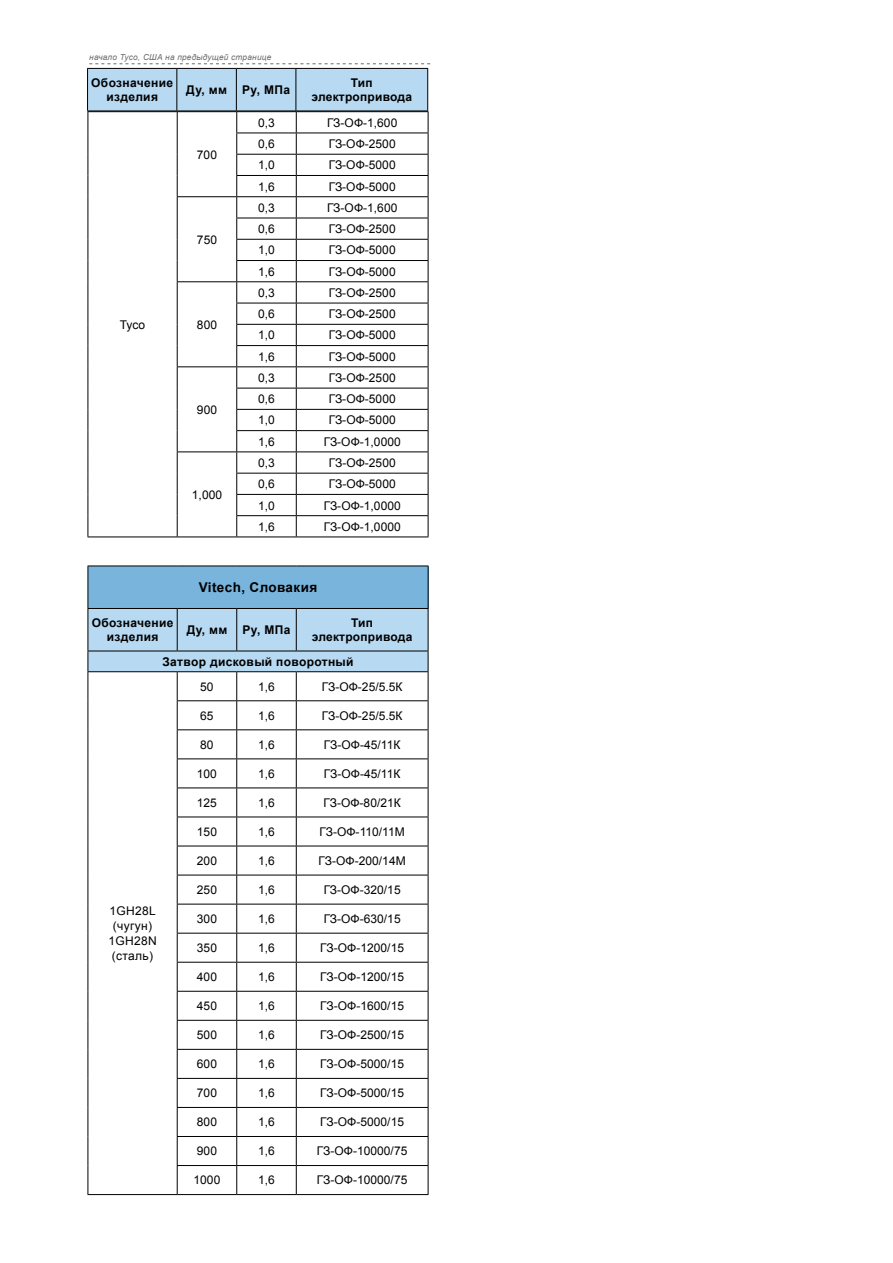
<style>
.page{position:relative;width:893px;height:1263px;background:#fff}
.page>*{position:absolute;margin:0;border:0;box-sizing:border-box;transform-origin:0 0}
.t1{font:700 13.5px "Arial";letter-spacing:.03em;color:#000}
.t2{font:12px "Arial";letter-spacing:.005em;color:#000}
.t3{font:700 12px/14.4px "Arial";letter-spacing:.03em;color:#000;text-align:center}
.t4{font:12px/15px "Arial";letter-spacing:.03em;color:#000;text-align:center}
.t5{font:italic 8.25px "Arial";letter-spacing:.03em;color:#6c6a67}
</style>
<div class="page">
<hr style="left:88px;top:537px;width:89px;height:1px;background:#000">
<hr style="left:177px;top:537px;width:60px;height:1px;background:#000">
<hr style="left:237px;top:537px;width:59px;height:1px;background:#000">
<hr style="left:296px;top:537px;width:132px;height:1px;background:#000">
<div style="left:88px;top:566px;width:340px;height:42px;background:#78b4db"></div>
<hr style="left:88px;top:566px;width:89px;height:1px;background:#000">
<hr style="left:88px;top:566px;width:1px;height:42px;background:#000">
<hr style="left:177px;top:566px;width:60px;height:1px;background:#000">
<hr style="left:237px;top:566px;width:59px;height:1px;background:#000">
<hr style="left:296px;top:566px;width:132px;height:1px;background:#000">
<hr style="left:428px;top:566px;width:1px;height:42px;background:#000">
<svg style="left:88px;top:608px;width:341px;height:586px"></svg>
<hr style="left:88px;top:1194px;width:89px;height:1px;background:#000">
<hr style="left:177px;top:1194px;width:60px;height:1px;background:#000">
<hr style="left:237px;top:1194px;width:59px;height:1px;background:#000">
<hr style="left:296px;top:1194px;width:132px;height:1px;background:#000">
<hr style="left:87px;top:68px;width:90px;height:1px;background:#000">
<hr style="left:87px;top:69px;width:1px;height:42px;background:#000">
<hr style="left:87px;top:111px;width:90px;height:1px;background:#000">
<svg style="left:88px;top:63px;width:342px;height:474px"></svg>
<p class="t5" style="left:89px;top:52px;width:184px">начало Tyco, США на предыдущей странице</p>
<p class="t3" style="left:91px;top:76px;width:83px">Обозначение изделия</p>
<p class="t3" style="left:186px;top:83px;width:42px">Ду, мм</p>
<p class="t3" style="left:242px;top:83px;width:49px">Ру, МПа</p>
<p class="t3" style="left:312px;top:76px;width:102px">Тип электропривода</p>
<p class="t2" style="left:120px;top:316px;width:27px">Tyco</p>
<p class="t2" style="left:197px;top:146px;width:22px">700</p>
<p class="t2" style="left:197px;top:231px;width:22px">750</p>
<p class="t2" style="left:197px;top:316px;width:22px">800</p>
<p class="t2" style="left:197px;top:401px;width:22px">900</p>
<p class="t2" style="left:192px;top:486px;width:32px">1,000</p>
<p class="t2" style="left:258px;top:114px;width:18px">0,3</p>
<p class="t2" style="left:327px;top:114px;width:72px">ГЗ-ОФ-1,600</p>
<p class="t2" style="left:258px;top:135px;width:18px">0,6</p>
<p class="t2" style="left:329px;top:135px;width:68px">ГЗ-ОФ-2500</p>
<p class="t2" style="left:258px;top:157px;width:18px">1,0</p>
<p class="t2" style="left:329px;top:157px;width:68px">ГЗ-ОФ-5000</p>
<p class="t2" style="left:258px;top:178px;width:18px">1,6</p>
<p class="t2" style="left:329px;top:178px;width:68px">ГЗ-ОФ-5000</p>
<p class="t2" style="left:258px;top:199px;width:18px">0,3</p>
<p class="t2" style="left:327px;top:199px;width:72px">ГЗ-ОФ-1,600</p>
<p class="t2" style="left:258px;top:221px;width:18px">0,6</p>
<p class="t2" style="left:329px;top:221px;width:68px">ГЗ-ОФ-2500</p>
<p class="t2" style="left:258px;top:242px;width:18px">1,0</p>
<p class="t2" style="left:329px;top:242px;width:68px">ГЗ-ОФ-5000</p>
<p class="t2" style="left:258px;top:263px;width:18px">1,6</p>
<p class="t2" style="left:329px;top:263px;width:68px">ГЗ-ОФ-5000</p>
<p class="t2" style="left:258px;top:284px;width:18px">0,3</p>
<p class="t2" style="left:329px;top:284px;width:68px">ГЗ-ОФ-2500</p>
<p class="t2" style="left:258px;top:306px;width:18px">0,6</p>
<p class="t2" style="left:329px;top:306px;width:68px">ГЗ-ОФ-2500</p>
<p class="t2" style="left:258px;top:327px;width:18px">1,0</p>
<p class="t2" style="left:329px;top:327px;width:68px">ГЗ-ОФ-5000</p>
<p class="t2" style="left:258px;top:348px;width:18px">1,6</p>
<p class="t2" style="left:329px;top:348px;width:68px">ГЗ-ОФ-5000</p>
<p class="t2" style="left:258px;top:369px;width:18px">0,3</p>
<p class="t2" style="left:329px;top:369px;width:68px">ГЗ-ОФ-2500</p>
<p class="t2" style="left:258px;top:391px;width:18px">0,6</p>
<p class="t2" style="left:329px;top:391px;width:68px">ГЗ-ОФ-5000</p>
<p class="t2" style="left:258px;top:412px;width:18px">1,0</p>
<p class="t2" style="left:329px;top:412px;width:68px">ГЗ-ОФ-5000</p>
<p class="t2" style="left:258px;top:433px;width:18px">1,6</p>
<p class="t2" style="left:324px;top:433px;width:79px">ГЗ-ОФ-1,0000</p>
<p class="t2" style="left:258px;top:454px;width:18px">0,3</p>
<p class="t2" style="left:329px;top:454px;width:68px">ГЗ-ОФ-2500</p>
<p class="t2" style="left:258px;top:476px;width:18px">0,6</p>
<p class="t2" style="left:329px;top:476px;width:68px">ГЗ-ОФ-5000</p>
<p class="t2" style="left:258px;top:497px;width:18px">1,0</p>
<p class="t2" style="left:324px;top:497px;width:79px">ГЗ-ОФ-1,0000</p>
<p class="t2" style="left:258px;top:518px;width:18px">1,6</p>
<p class="t2" style="left:324px;top:518px;width:79px">ГЗ-ОФ-1,0000</p>
<p class="t1" style="left:199px;top:578px;width:120px">Vitech, Словакия</p>
<p class="t3" style="left:92px;top:616px;width:83px">Обозначение изделия</p>
<p class="t3" style="left:187px;top:623px;width:42px">Ду, мм</p>
<p class="t3" style="left:243px;top:623px;width:49px">Ру, МПа</p>
<p class="t3" style="left:312px;top:616px;width:102px">Тип электропривода</p>
<p class="t3" style="left:162px;top:654px;width:193px">Затвор дисковый поворотный</p>
<p class="t4" style="left:108px;top:903px;width:50px">1GH28L (чугун)<br>1GH28N (сталь)</p>
<p class="t2" style="left:200px;top:678px;width:15px">50</p>
<p class="t2" style="left:258px;top:678px;width:18px">1,6</p>
<p class="t2" style="left:322px;top:678px;width:82px">ГЗ-ОФ-25/5.5К</p>
<p class="t2" style="left:200px;top:707px;width:15px">65</p>
<p class="t2" style="left:258px;top:707px;width:18px">1,6</p>
<p class="t2" style="left:322px;top:707px;width:82px">ГЗ-ОФ-25/5.5К</p>
<p class="t2" style="left:200px;top:736px;width:15px">80</p>
<p class="t2" style="left:258px;top:736px;width:18px">1,6</p>
<p class="t2" style="left:324px;top:736px;width:78px">ГЗ-ОФ-45/11К</p>
<p class="t2" style="left:197px;top:765px;width:22px">100</p>
<p class="t2" style="left:258px;top:765px;width:18px">1,6</p>
<p class="t2" style="left:324px;top:765px;width:78px">ГЗ-ОФ-45/11К</p>
<p class="t2" style="left:197px;top:794px;width:22px">125</p>
<p class="t2" style="left:258px;top:794px;width:18px">1,6</p>
<p class="t2" style="left:323px;top:794px;width:79px">ГЗ-ОФ-80/21К</p>
<p class="t2" style="left:197px;top:823px;width:22px">150</p>
<p class="t2" style="left:258px;top:823px;width:18px">1,6</p>
<p class="t2" style="left:320px;top:823px;width:87px">ГЗ-ОФ-110/11М</p>
<p class="t2" style="left:197px;top:852px;width:22px">200</p>
<p class="t2" style="left:258px;top:852px;width:18px">1,6</p>
<p class="t2" style="left:319px;top:852px;width:89px">ГЗ-ОФ-200/14М</p>
<p class="t2" style="left:197px;top:881px;width:22px">250</p>
<p class="t2" style="left:258px;top:881px;width:18px">1,6</p>
<p class="t2" style="left:324px;top:881px;width:79px">ГЗ-ОФ-320/15</p>
<p class="t2" style="left:197px;top:910px;width:22px">300</p>
<p class="t2" style="left:258px;top:910px;width:18px">1,6</p>
<p class="t2" style="left:324px;top:910px;width:79px">ГЗ-ОФ-630/15</p>
<p class="t2" style="left:197px;top:939px;width:22px">350</p>
<p class="t2" style="left:258px;top:939px;width:18px">1,6</p>
<p class="t2" style="left:320px;top:939px;width:85px">ГЗ-ОФ-1200/15</p>
<p class="t2" style="left:197px;top:968px;width:22px">400</p>
<p class="t2" style="left:258px;top:968px;width:18px">1,6</p>
<p class="t2" style="left:320px;top:968px;width:85px">ГЗ-ОФ-1200/15</p>
<p class="t2" style="left:197px;top:998px;width:22px">450</p>
<p class="t2" style="left:258px;top:998px;width:18px">1,6</p>
<p class="t2" style="left:320px;top:998px;width:85px">ГЗ-ОФ-1600/15</p>
<p class="t2" style="left:197px;top:1027px;width:22px">500</p>
<p class="t2" style="left:258px;top:1027px;width:18px">1,6</p>
<p class="t2" style="left:320px;top:1027px;width:85px">ГЗ-ОФ-2500/15</p>
<p class="t2" style="left:197px;top:1056px;width:22px">600</p>
<p class="t2" style="left:258px;top:1056px;width:18px">1,6</p>
<p class="t2" style="left:320px;top:1056px;width:85px">ГЗ-ОФ-5000/15</p>
<p class="t2" style="left:197px;top:1085px;width:22px">700</p>
<p class="t2" style="left:258px;top:1085px;width:18px">1,6</p>
<p class="t2" style="left:320px;top:1085px;width:85px">ГЗ-ОФ-5000/15</p>
<p class="t2" style="left:197px;top:1114px;width:22px">800</p>
<p class="t2" style="left:258px;top:1114px;width:18px">1,6</p>
<p class="t2" style="left:320px;top:1114px;width:85px">ГЗ-ОФ-5000/15</p>
<p class="t2" style="left:197px;top:1143px;width:22px">900</p>
<p class="t2" style="left:258px;top:1143px;width:18px">1,6</p>
<p class="t2" style="left:317px;top:1143px;width:92px">ГЗ-ОФ-10000/75</p>
<p class="t2" style="left:194px;top:1172px;width:28px">1000</p>
<p class="t2" style="left:258px;top:1172px;width:18px">1,6</p>
<p class="t2" style="left:317px;top:1172px;width:92px">ГЗ-ОФ-10000/75</p>
</div>
